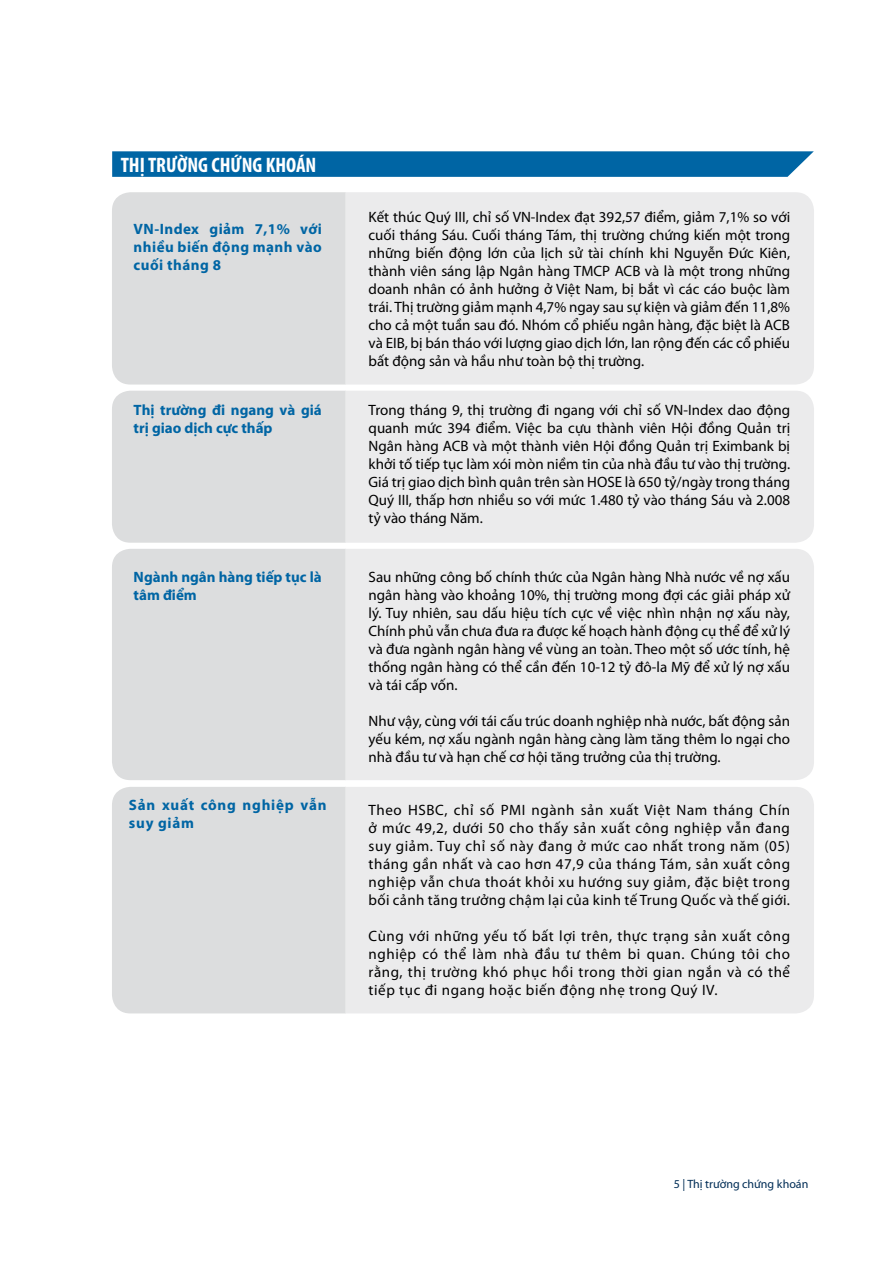
<style>
.page{position:relative;width:893px;height:1263px;background:#fff}
.page>*{position:absolute;margin:0;border:0;box-sizing:border-box;transform-origin:0 0}
.t1{font:700 condensed 21px "Myriad Pro";color:#fff}
.t2{font:15px/18px "Myriad Pro";color:#000;text-align:justify}
.t3{font:700 15px/18px "Myriad Pro";color:#0065a4}
.t4{font:700 15px/18px "Myriad Pro";letter-spacing:.02em;color:#0065a4;text-align:justify}
.t5{font:700 15px/18px "Myriad Pro";letter-spacing:.05em;color:#0065a4}
.t6{font:12px "Myriad Pro";color:#002d56}
</style>
<div class="page">
<div style="left:112px;top:192px;width:233px;height:193px;background:#dcddde"></div>
<div style="left:345px;top:192px;width:469px;height:193px;background:#ebebec"></div>
<div style="left:112px;top:391px;width:233px;height:152px;background:#dcddde"></div>
<div style="left:345px;top:391px;width:469px;height:152px;background:#ebebec"></div>
<div style="left:112px;top:549px;width:233px;height:231px;background:#dcddde"></div>
<div style="left:345px;top:549px;width:469px;height:231px;background:#ebebec"></div>
<svg style="left:112px;top:151px;width:702px;height:26px;background:#096aa7"></svg>
<div style="left:112px;top:787px;width:233px;height:226px;background:#dcddde"></div>
<div style="left:345px;top:787px;width:469px;height:226px;background:#ebebec"></div>
<h1 class="t1" style="left:121px;top:152px;width:197px">THỊ TRƯỜNG CHỨNG KHOÁN</h1>
<p class="t4" style="left:134px;top:219px;width:190px">VN-Index giảm 7,1% với nhiều biến động mạnh vào cuối tháng 8</p>
<p class="t2" style="left:369px;top:208px;width:423px">Kết thúc Quý III, chỉ số VN-Index đạt 392,57 điểm, giảm 7,1% so với cuối tháng Sáu. Cuối tháng Tám, thị trường chứng kiến một trong những biến động lớn của lịch sử tài chính khi Nguyễn Đức Kiên, thành viên sáng lập Ngân hàng TMCP ACB và là một trong những doanh nhân có ảnh hưởng ở Việt Nam, bị bắt vì các cáo buộc làm trái. Thị trường giảm mạnh 4,7% ngay sau sự kiện và giảm đến 11,8% cho cả một tuần sau đó. Nhóm cổ phiếu ngân hàng, đặc biệt là ACB và EIB, bị bán tháo với lượng giao dịch lớn, lan rộng đến các cổ phiếu bất động sản và hầu như toàn bộ thị trường.</p>
<p class="t3" style="left:134px;top:400px;width:190px">Thị trường đi ngang và giá trị giao dịch cực thấp</p>
<p class="t2" style="left:369px;top:400px;width:423px">Trong tháng 9, thị trường đi ngang với chỉ số VN-Index dao động quanh mức 394 điểm. Việc ba cựu thành viên Hội đồng Quản trị Ngân hàng ACB và một thành viên Hội đồng Quản trị Eximbank bị khởi tố tiếp tục làm xói mòn niềm tin của nhà đầu tư vào thị trường.<br>Giá trị giao dịch bình quân trên sàn HOSE là 650 tỷ/ngày trong tháng Quý III, thấp hơn nhiều so với mức 1.480 tỷ vào tháng Sáu và 2.008 tỷ vào tháng Năm.</p>
<p class="t3" style="left:134px;top:567px;width:190px">Ngành ngân hàng tiếp tục là tâm điểm</p>
<p class="t2" style="left:369px;top:567px;width:423px">Sau những công bố chính thức của Ngân hàng Nhà nước về nợ xấu ngân hàng vào khoảng 10%, thị trường mong đợi các giải pháp xử lý. Tuy nhiên, sau dấu hiệu tích cực về việc nhìn nhận nợ xấu này, Chính phủ vẫn chưa đưa ra được kế hoạch hành động cụ thể để xử lý và đưa ngành ngân hàng về vùng an toàn. Theo một số ước tính, hệ thống ngân hàng có thể cần đến 10-12 tỷ đô-la Mỹ để xử lý nợ xấu và tái cấp vốn.</p>
<p class="t2" style="left:369px;top:711px;width:423px">Như vậy, cùng với tái cấu trúc doanh nghiệp nhà nước, bất động sản yếu kém, nợ xấu ngành ngân hàng càng làm tăng thêm lo ngại cho nhà đầu tư và hạn chế cơ hội tăng trưởng của thị trường.</p>
<p class="t5" style="left:129px;top:795px;width:199px">Sản xuất công nghiệp vẫn suy giảm</p>
<p class="t2" style="left:369px;top:801px;width:423px">Theo HSBC, chỉ số PMI ngành sản xuất Việt Nam tháng Chín ở mức 49,2, dưới 50 cho thấy sản xuất công nghiệp vẫn đang suy giảm. Tuy chỉ số này đang ở mức cao nhất trong năm (05) tháng gần nhất và cao hơn 47,9 của tháng Tám, sản xuất công nghiệp vẫn chưa thoát khỏi xu hướng suy giảm, đặc biệt trong bối cảnh tăng trưởng chậm lại của kinh tế Trung Quốc và thế giới.</p>
<p class="t2" style="left:369px;top:927px;width:423px">Cùng với những yếu tố bất lợi trên, thực trạng sản xuất công nghiệp có thể làm nhà đầu tư thêm bi quan. Chúng tôi cho rằng, thị trường khó phục hồi trong thời gian ngắn và có thể tiếp tục đi ngang hoặc biến động nhẹ trong Quý IV.</p>
<p class="t6" style="left:674px;top:1176px;width:136px">5 | Thị trường chứng khoán</p>
</div>
